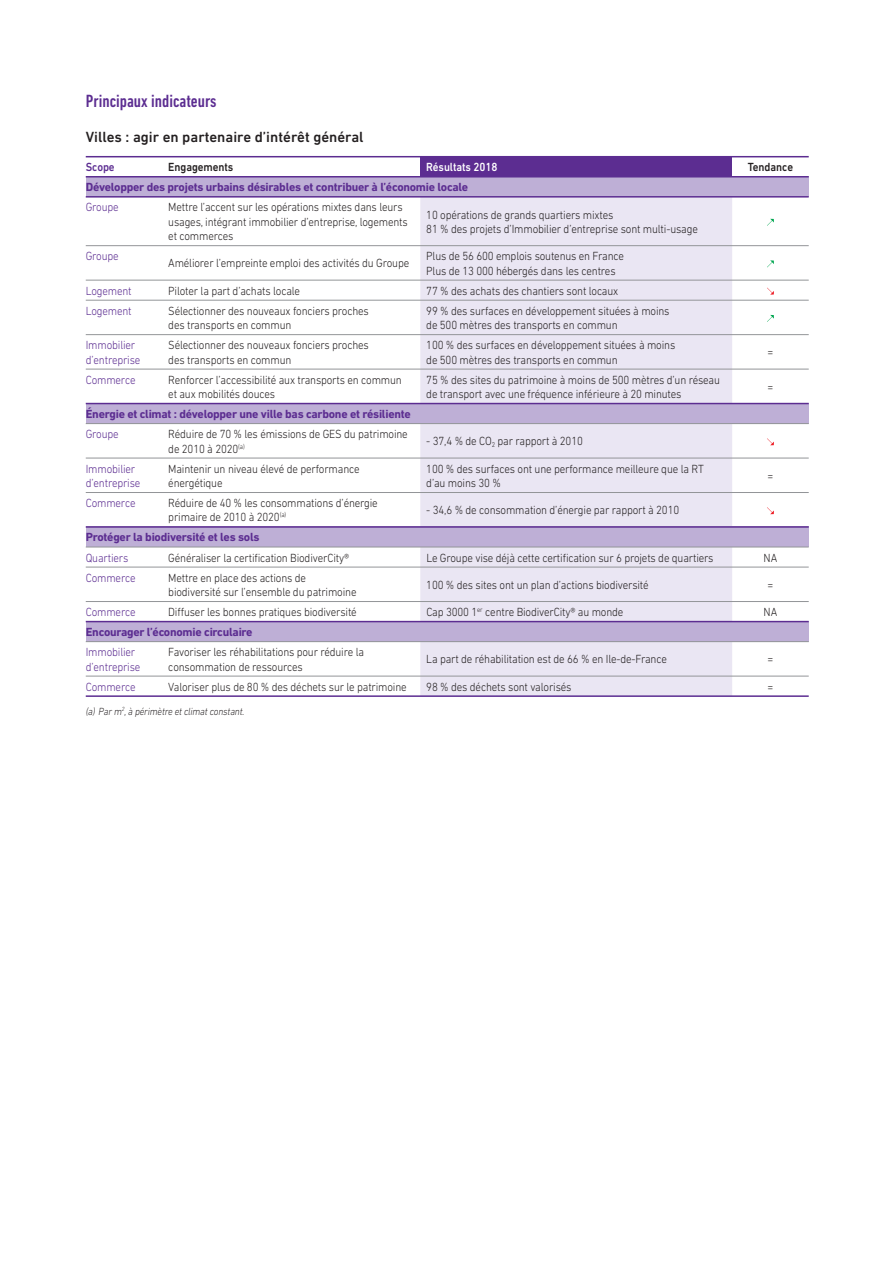
<style>
.page{position:relative;width:893px;height:1263px;background:#fff}
.page>*{position:absolute;margin:0;border:0;box-sizing:border-box;transform-origin:0 0}
.t1{font:500 condensed 18px "DIN Next LT Pro";color:#5c2d91}
.t2{font:500 15px "DIN Next LT Pro";color:#231f20}
.t3{font:300 12px/14.4px "DIN Next LT Pro";letter-spacing:-.015em;color:#231f20;scale:.92 1}
.t4{font:700 12px "DIN Next LT Pro";letter-spacing:-.02em;color:#5c2d91}
.t5{font:300 12px/14.4px "DIN Next LT Pro";letter-spacing:-.015em;color:#5c2d91;scale:.92 1}
.t6{font:500 12px "DIN Next LT Pro";letter-spacing:-.005em;color:#231f20;scale:.92 1}
.t7{font:500 12px "DIN Next LT Pro";letter-spacing:-.005em;color:#fff;scale:.92 1}
.t8{font:500 12px "DIN Next LT Pro";letter-spacing:-.005em;color:#5c2d91;scale:.92 1}
.t9{font:italic 300 10.5px "DIN Next LT Pro";letter-spacing:-.015em;color:#231f20;scale:.92 1}
</style>
<div class="page">
<div style="left:420px;top:157px;width:312px;height:20px;background:#5c2d91"></div>
<div style="left:86px;top:177px;width:723px;height:20px;background:#beafd6"></div>
<div style="left:420px;top:198px;width:312px;height:497px;background:#eae6f3"></div>
<div style="left:86px;top:404px;width:723px;height:20px;background:#beafd6"></div>
<div style="left:420px;top:424px;width:312px;height:252px;background:#eae6f3"></div>
<div style="left:86px;top:527px;width:723px;height:20px;background:#beafd6"></div>
<div style="left:86px;top:622px;width:723px;height:20px;background:#beafd6"></div>
<hr style="left:86px;top:156px;width:723px;height:1px;background:#5c2d91">
<hr style="left:86px;top:176px;width:723px;height:2px;background:#5c2d91">
<hr style="left:86px;top:196px;width:723px;height:2px;background:#5c2d91">
<hr style="left:86px;top:695px;width:723px;height:2px;background:#5c2d91">
<hr style="left:86px;top:245px;width:723px;height:1px;background:#939598">
<hr style="left:86px;top:280px;width:723px;height:1px;background:#939598">
<hr style="left:86px;top:300px;width:723px;height:1px;background:#939598">
<hr style="left:86px;top:334px;width:723px;height:1px;background:#939598">
<hr style="left:86px;top:369px;width:723px;height:1px;background:#939598">
<hr style="left:86px;top:423px;width:723px;height:1px;background:#939598">
<hr style="left:86px;top:492px;width:723px;height:1px;background:#939598">
<hr style="left:86px;top:547px;width:723px;height:1px;background:#939598">
<hr style="left:86px;top:567px;width:723px;height:1px;background:#939598">
<hr style="left:86px;top:601px;width:723px;height:1px;background:#939598">
<hr style="left:86px;top:641px;width:723px;height:1px;background:#939598">
<hr style="left:86px;top:458px;width:723px;height:1px;background:#939598">
<hr style="left:86px;top:676px;width:723px;height:1px;background:#939598">
<hr style="left:86px;top:403px;width:723px;height:1px;background:#5c2d91">
<hr style="left:86px;top:621px;width:723px;height:1px;background:#5c2d91">
<hr style="left:86px;top:526px;width:723px;height:2px;background:#5c2d91">
<svg style="left:767px;top:219px;width:7px;height:7px"></svg>
<svg style="left:767px;top:260px;width:7px;height:7px"></svg>
<svg style="left:767px;top:288px;width:7px;height:7px"></svg>
<svg style="left:767px;top:315px;width:7px;height:7px"></svg>
<svg style="left:767px;top:438px;width:7px;height:7px"></svg>
<svg style="left:767px;top:507px;width:7px;height:7px"></svg>
<h1 class="t1" style="left:86px;top:94px;width:132px">Principaux indicateurs</h1>
<p class="t2" style="left:86px;top:131px;width:279px">Villes : agir en partenaire d’intérêt général</p>
<p class="t8" style="left:86px;top:163px;width:33px">Scope</p>
<p class="t6" style="left:168px;top:163px;width:72px">Engagements</p>
<p class="t7" style="left:426px;top:163px;width:79px">Résultats 2018</p>
<p class="t6" style="left:748px;top:163px;width:51px">Tendance</p>
<p class="t4" style="left:86px;top:183px;width:384px">Développer des projets urbains désirables et contribuer à l’économie locale</p>
<p class="t5" style="left:86px;top:201px;width:37px">Groupe</p>
<p class="t3" style="left:168px;top:201px;width:262px">Mettre l’accent sur les opérations mixtes dans leurs usages, intégrant immobilier d’entreprise, logements et commerces</p>
<p class="t3" style="left:426px;top:209px;width:297px">10 opérations de grands quartiers mixtes<br>81 % des projets d’Immobilier d’entreprise sont multi-usage</p>
<p class="t5" style="left:86px;top:250px;width:37px">Groupe</p>
<p class="t3" style="left:168px;top:257px;width:263px">Améliorer l’empreinte emploi des activités du Groupe</p>
<p class="t3" style="left:426px;top:250px;width:216px">Plus de 56 600 emplois soutenus en France<br>Plus de 13 000 hébergés dans les centres</p>
<p class="t5" style="left:86px;top:285px;width:51px">Logement</p>
<p class="t3" style="left:168px;top:285px;width:145px">Piloter la part d’achats locale</p>
<p class="t3" style="left:426px;top:285px;width:210px">77 % des achats des chantiers sont locaux</p>
<p class="t5" style="left:86px;top:305px;width:51px">Logement</p>
<p class="t3" style="left:168px;top:305px;width:219px">Sélectionner des nouveaux fonciers proches des transports en commun</p>
<p class="t3" style="left:426px;top:305px;width:266px">99 % des surfaces en développement situées à moins de 500 mètres des transports en commun</p>
<p class="t5" style="left:86px;top:339px;width:61px">Immobilier d’entreprise</p>
<p class="t3" style="left:168px;top:339px;width:219px">Sélectionner des nouveaux fonciers proches des transports en commun</p>
<p class="t3" style="left:426px;top:339px;width:272px">100 % des surfaces en développement situées à moins de 500 mètres des transports en commun</p>
<p class="t3" style="left:767px;top:346px;width:8px">=</p>
<p class="t5" style="left:86px;top:374px;width:56px">Commerce</p>
<p class="t3" style="left:168px;top:374px;width:255px">Renforcer l’accessibilité aux transports en commun et aux mobilités douces</p>
<p class="t3" style="left:426px;top:374px;width:321px">75 % des sites du patrimoine à moins de 500 mètres d’un réseau de transport avec une fréquence inférieure à 20 minutes</p>
<p class="t3" style="left:767px;top:381px;width:8px">=</p>
<p class="t4" style="left:86px;top:410px;width:327px">Énergie et climat : développer une ville bas carbone et résiliente</p>
<p class="t5" style="left:86px;top:428px;width:37px">Groupe</p>
<p class="t3" style="left:168px;top:428px;width:262px">Réduire de 70 % les émissions de GES du patrimoine de 2010 à 2020<sup>(a)</sup></p>
<p class="t3" style="left:426px;top:435px;width:172px">- 37,4 % de CO<sub>2</sub> par rapport à 2010</p>
<p class="t5" style="left:86px;top:463px;width:61px">Immobilier d’entreprise</p>
<p class="t3" style="left:168px;top:463px;width:209px">Maintenir un niveau élevé de performance énergétique</p>
<p class="t3" style="left:426px;top:463px;width:303px">100 % des surfaces ont une performance meilleure que la RT d’au moins 30 %</p>
<p class="t3" style="left:767px;top:470px;width:8px">=</p>
<p class="t5" style="left:86px;top:497px;width:56px">Commerce</p>
<p class="t3" style="left:168px;top:497px;width:229px">Réduire de 40 % les consommations d’énergie primaire de 2010 à 2020<sup>(a)</sup></p>
<p class="t3" style="left:426px;top:504px;width:276px">- 34,6 % de consommation d’énergie par rapport à 2010</p>
<p class="t4" style="left:86px;top:533px;width:175px">Protéger la biodiversité et les sols</p>
<p class="t5" style="left:86px;top:552px;width:48px">Quartiers</p>
<p class="t3" style="left:168px;top:552px;width:198px">Généraliser la certification BiodiverCity®</p>
<p class="t3" style="left:426px;top:552px;width:314px">Le Groupe vise déjà cette certification sur 6 projets de quartiers</p>
<p class="t3" style="left:764px;top:552px;width:16px">NA</p>
<p class="t5" style="left:86px;top:572px;width:56px">Commerce</p>
<p class="t3" style="left:168px;top:572px;width:206px">Mettre en place des actions de biodiversité sur l’ensemble du patrimoine</p>
<p class="t3" style="left:426px;top:579px;width:243px">100 % des sites ont un plan d’actions biodiversité</p>
<p class="t3" style="left:767px;top:579px;width:8px">=</p>
<p class="t5" style="left:86px;top:606px;width:56px">Commerce</p>
<p class="t3" style="left:168px;top:606px;width:206px">Diffuser les bonnes pratiques biodiversité</p>
<p class="t3" style="left:426px;top:606px;width:216px">Cap 3000 1<sup>er</sup> centre BiodiverCity® au monde</p>
<p class="t3" style="left:764px;top:606px;width:16px">NA</p>
<p class="t4" style="left:86px;top:628px;width:168px">Encourager l’économie circulaire</p>
<p class="t5" style="left:86px;top:646px;width:61px">Immobilier d’entreprise</p>
<p class="t3" style="left:168px;top:646px;width:214px">Favoriser les réhabilitations pour réduire la consommation de ressources</p>
<p class="t3" style="left:426px;top:653px;width:263px">La part de réhabilitation est de 66 % en Ile-de-France</p>
<p class="t3" style="left:767px;top:653px;width:8px">=</p>
<p class="t5" style="left:86px;top:681px;width:56px">Commerce</p>
<p class="t3" style="left:168px;top:681px;width:261px">Valoriser plus de 80 % des déchets sur le patrimoine</p>
<p class="t3" style="left:426px;top:681px;width:159px">98 % des déchets sont valorisés</p>
<p class="t3" style="left:767px;top:681px;width:8px">=</p>
<p class="t9" style="left:86px;top:707px;width:174px">(a) Par m<sup>2</sup>, à périmètre et climat constant.</p>
</div>
